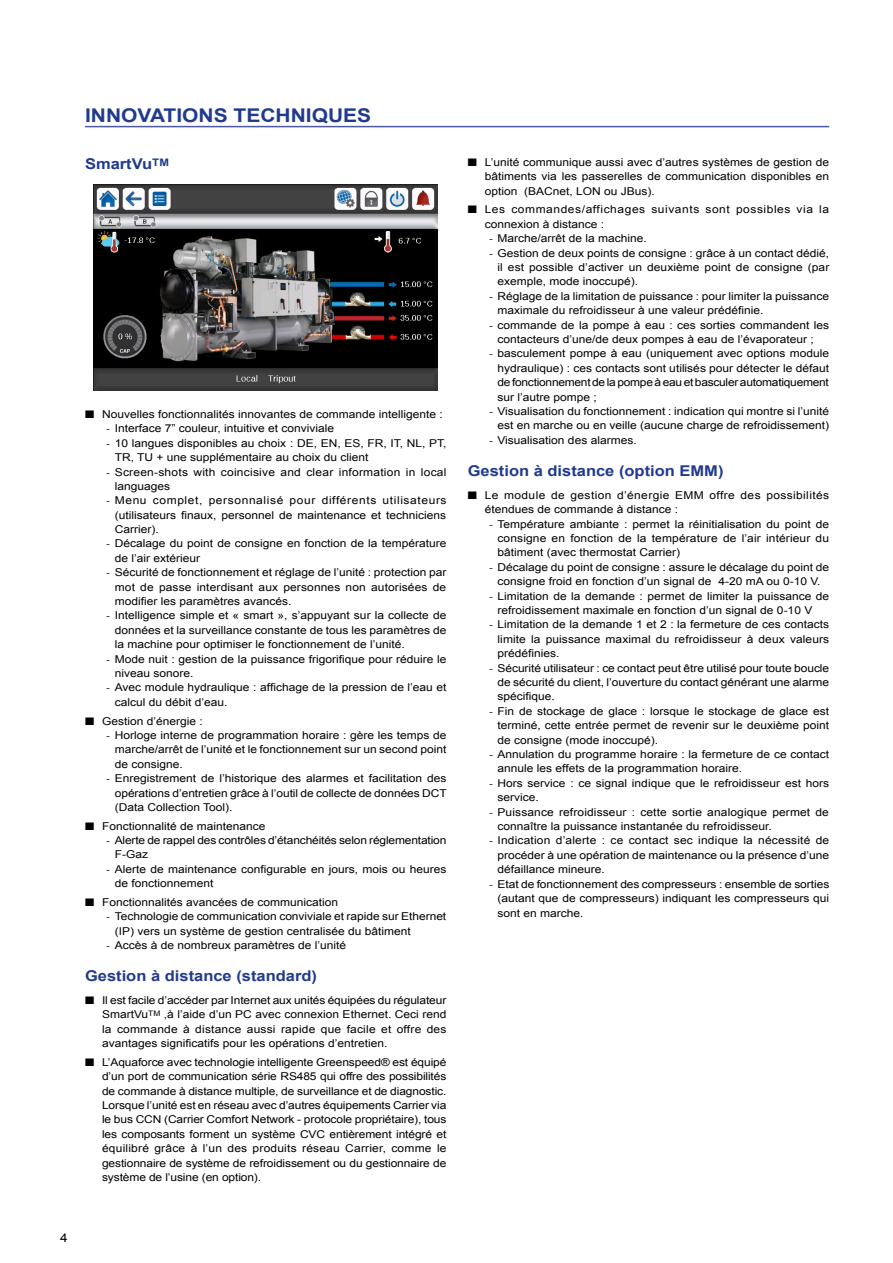
<style>
.page{position:relative;width:893px;height:1263px;background:#fff}
.page>*{position:absolute;margin:0;border:0;box-sizing:border-box;transform-origin:0 0}
.t1{font:700 18.9px "Arial";color:#213a8f;scale:1.11 1}
.t2{font:700 14.85px "Arial";color:#213a8f;scale:1.11 1}
.t3{font:12.15px "Arial";color:#000;scale:1.11 1}
.t4{font:10.8px/14.4px "Arial";color:#000;text-align:justify;scale:1.11 1}
.t5{font:10.8px/14.4px "Arial";letter-spacing:.03em;color:#000;scale:1.11 1}
.t6{font:10.8px/14.4px "Arial";letter-spacing:.045em;color:#000;scale:1.11 1}
.t7{font:10.8px/14.4px "Arial";letter-spacing:.02em;color:#000;scale:1.11 1}
.s1{font-family:"Times Ten LT"}
</style>
<div class="page">
<hr style="left:85px;top:126px;width:744px;height:1px;background:#4d58a4">
<img style="left:94px;top:184px;width:344px;height:207px">
<h1 class="t1" style="left:85px;top:102px;width:259px">INNOVATIONS TECHNIQUES</h1>
<h2 class="t2" style="left:85px;top:154px;width:77px">SmartVu<sup>TM</sup></h2>
<p class="t4" style="left:85px;top:407px;width:324px">■ Nouvelles fonctionnalités innovantes de commande intelligente :</p>
<p class="t4" style="left:106px;top:421px;width:207px"><span class="s1">-</span> Interface 7” couleur, intuitive et conviviale</p>
<p class="t4" style="left:115px;top:436px;width:300px;text-indent:-9px"><span class="s1">-</span> 10 langues disponibles au choix : DE, EN, ES, FR, IT, NL, PT,<br>TR, TU + une supplémentaire au choix du client</p>
<p class="t7" style="left:115px;top:465px;width:300px;text-indent:-9px"><span class="s1">-</span> Screen-shots with coincisive and clear information in local languages</p>
<p class="t4" style="left:115px;top:493px;width:300px;text-indent:-9px"><span class="s1">-</span> Menu complet, personnalisé pour différents utilisateurs (utilisateurs finaux, personnel de maintenance et techniciens Carrier).</p>
<p class="t4" style="left:115px;top:537px;width:300px;text-indent:-9px"><span class="s1">-</span> Décalage du point de consigne en fonction de la température de l’air extérieur</p>
<p class="t4" style="left:115px;top:565px;width:300px;text-indent:-9px"><span class="s1">-</span> Sécurité de fonctionnement et réglage de l’unité : protection par mot de passe interdisant aux personnes non autorisées de modifier les paramètres avancés.</p>
<p class="t4" style="left:115px;top:609px;width:300px;text-indent:-9px"><span class="s1">-</span> Intelligence simple et « smart », s’appuyant sur la collecte de données et la surveillance constante de tous les paramètres de la machine pour optimiser le fonctionnement de l’unité.</p>
<p class="t4" style="left:115px;top:652px;width:300px;text-indent:-9px"><span class="s1">-</span> Mode nuit : gestion de la puissance frigorifique pour réduire le niveau sonore.</p>
<p class="t4" style="left:115px;top:681px;width:300px;text-indent:-9px"><span class="s1">-</span> Avec module hydraulique : affichage de la pression de l’eau et calcul du débit d’eau.</p>
<p class="t4" style="left:85px;top:714px;width:108px">■ Gestion d’énergie :</p>
<p class="t4" style="left:115px;top:728px;width:300px;text-indent:-9px"><span class="s1">-</span> Horloge interne de programmation horaire : gère les temps de marche/arrêt de l’unité et le fonctionnement sur un second point de consigne.</p>
<p class="t4" style="left:115px;top:771px;width:301px;text-indent:-9px"><span class="s1">-</span> Enregistrement de l’historique des alarmes et facilitation des opérations d’entretien grâce à l’outil de collecte de données DCT (Data Collection Tool).</p>
<p class="t4" style="left:85px;top:819px;width:164px">■ Fonctionnalité de maintenance</p>
<p class="t4" style="left:115px;top:833px;width:300px;text-indent:-9px"><span class="s1">-</span> Alerte de rappel des contrôles d’étanchéités selon réglementation<br>F-Gaz</p>
<p class="t4" style="left:115px;top:862px;width:300px;text-indent:-9px"><span class="s1">-</span> Alerte de maintenance configurable en jours, mois ou heures de fonctionnement</p>
<p class="t4" style="left:85px;top:895px;width:230px">■ Fonctionnalités avancées de communication</p>
<p class="t4" style="left:115px;top:909px;width:300px;text-indent:-9px"><span class="s1">-</span> Technologie de communication conviviale et rapide sur Ethernet (IP) vers un système de gestion centralisée du bâtiment</p>
<p class="t4" style="left:106px;top:938px;width:218px"><span class="s1">-</span> Accès à de nombreux paramètres de l’unité</p>
<h2 class="t2" style="left:85px;top:966px;width:210px">Gestion à distance (standard)</h2>
<p class="t4" style="left:102px;top:993px;width:312px;text-indent:-17px">■ Il est facile d’accéder par Internet aux unités équipées du régulateur SmartVu<sup>TM</sup> ,à l’aide d’un PC avec connexion Ethernet. Ceci rend la commande à distance aussi rapide que facile et offre des avantages significatifs pour les opérations d’entretien.</p>
<p class="t4" style="left:102px;top:1055px;width:312px;text-indent:-17px">■ L’Aquaforce avec technologie intelligente Greenspeed® est équipé d’un port de communication série RS485 qui offre des possibilités de commande à distance multiple, de surveillance et de diagnostic.<br>Lorsque l’unité est en réseau avec d’autres équipements Carrier via le bus CCN (Carrier Comfort Network - protocole propriétaire), tous les composants forment un système CVC entièrement intégré et équilibré grâce à l’un des produits réseau Carrier, comme le gestionnaire de système de refroidissement ou du gestionnaire de système de l’usine (en option).</p>
<p class="t3" style="left:60px;top:1230px;width:8px">4</p>
<p class="t4" style="left:485px;top:155px;width:312px;text-indent:-17px">■ L’unité communique aussi avec d’autres systèmes de gestion de bâtiments via les passerelles de communication disponibles en option (BACnet, LON ou JBus).</p>
<p class="t6" style="left:485px;top:203px;width:312px;text-indent:-17px">■ Les commandes/affichages suivants sont possibles via la connexion à distance :</p>
<p class="t4" style="left:489px;top:231px;width:144px"><span class="s1">-</span> Marche/arrêt de la machine.</p>
<p class="t4" style="left:497px;top:246px;width:300px;text-indent:-9px"><span class="s1">-</span> Gestion de deux points de consigne : grâce à un contact dédié, il est possible d’activer un deuxième point de consigne (par exemple, mode inoccupé).</p>
<p class="t4" style="left:497px;top:289px;width:300px;text-indent:-9px"><span class="s1">-</span> Réglage de la limitation de puissance : pour limiter la puissance maximale du refroidisseur à une valeur prédéfinie.</p>
<p class="t4" style="left:497px;top:318px;width:300px;text-indent:-9px"><span class="s1">-</span> commande de la pompe à eau : ces sorties commandent les contacteurs d’une/de deux pompes à eau de l’évaporateur ;</p>
<p class="t4" style="left:497px;top:347px;width:300px;text-indent:-9px"><span class="s1">-</span> basculement pompe à eau (uniquement avec options module hydraulique) : ces contacts sont utilisés pour détecter le défaut de fonctionnement de la pompe à eau et basculer automatiquement sur l’autre pompe ;</p>
<p class="t4" style="left:489px;top:404px;width:308px;text-align:right"><span class="s1">-</span> Visualisation du fonctionnement : indication qui montre si l’unité est en marche ou en veille (aucune charge de refroidissement)</p>
<p class="t4" style="left:489px;top:433px;width:135px"><span class="s1">-</span> Visualisation des alarmes.</p>
<h2 class="t2" style="left:468px;top:461px;width:232px">Gestion à distance (option EMM)</h2>
<p class="t5" style="left:485px;top:488px;width:312px;text-indent:-17px">■ Le module de gestion d’énergie EMM offre des possibilités étendues de commande à distance :</p>
<p class="t4" style="left:497px;top:517px;width:300px;text-indent:-9px"><span class="s1">-</span> Température ambiante : permet la réinitialisation du point de consigne en fonction de la température de l’air intérieur du bâtiment (avec thermostat Carrier)</p>
<p class="t4" style="left:489px;top:560px;width:308px;text-align:center"><span class="s1">-</span> Décalage du point de consigne : assure le décalage du point de consigne froid en fonction d’un signal de 4-20 mA ou 0-10 V.</p>
<p class="t4" style="left:497px;top:589px;width:300px;text-indent:-9px"><span class="s1">-</span> Limitation de la demande : permet de limiter la puissance de refroidissement maximale en fonction d’un signal de 0-10 V</p>
<p class="t4" style="left:497px;top:618px;width:300px;text-indent:-9px"><span class="s1">-</span> Limitation de la demande 1 et 2 : la fermeture de ces contacts limite la puissance maximal du refroidisseur à deux valeurs prédéfinies.</p>
<p class="t4" style="left:497px;top:661px;width:300px;text-indent:-9px"><span class="s1">-</span> Sécurité utilisateur : ce contact peut être utilisé pour toute boucle de sécurité du client, l’ouverture du contact générant une alarme spécifique.</p>
<p class="t4" style="left:497px;top:704px;width:300px;text-indent:-9px"><span class="s1">-</span> Fin de stockage de glace : lorsque le stockage de glace est terminé, cette entrée permet de revenir sur le deuxième point de consigne (mode inoccupé).</p>
<p class="t4" style="left:497px;top:747px;width:300px;text-indent:-9px"><span class="s1">-</span> Annulation du programme horaire : la fermeture de ce contact annule les effets de la programmation horaire.</p>
<p class="t4" style="left:497px;top:776px;width:300px;text-indent:-9px"><span class="s1">-</span> Hors service : ce signal indique que le refroidisseur est hors service.</p>
<p class="t4" style="left:497px;top:805px;width:300px;text-indent:-9px"><span class="s1">-</span> Puissance refroidisseur : cette sortie analogique permet de connaître la puissance instantanée du refroidisseur.</p>
<p class="t4" style="left:497px;top:833px;width:300px;text-indent:-9px"><span class="s1">-</span> Indication d’alerte : ce contact sec indique la nécessité de procéder à une opération de maintenance ou la présence d’une défaillance mineure.</p>
<p class="t4" style="left:497px;top:876px;width:300px;text-indent:-9px"><span class="s1">-</span> Etat de fonctionnement des compresseurs : ensemble de sorties (autant que de compresseurs) indiquant les compresseurs qui sont en marche.</p>
</div>
